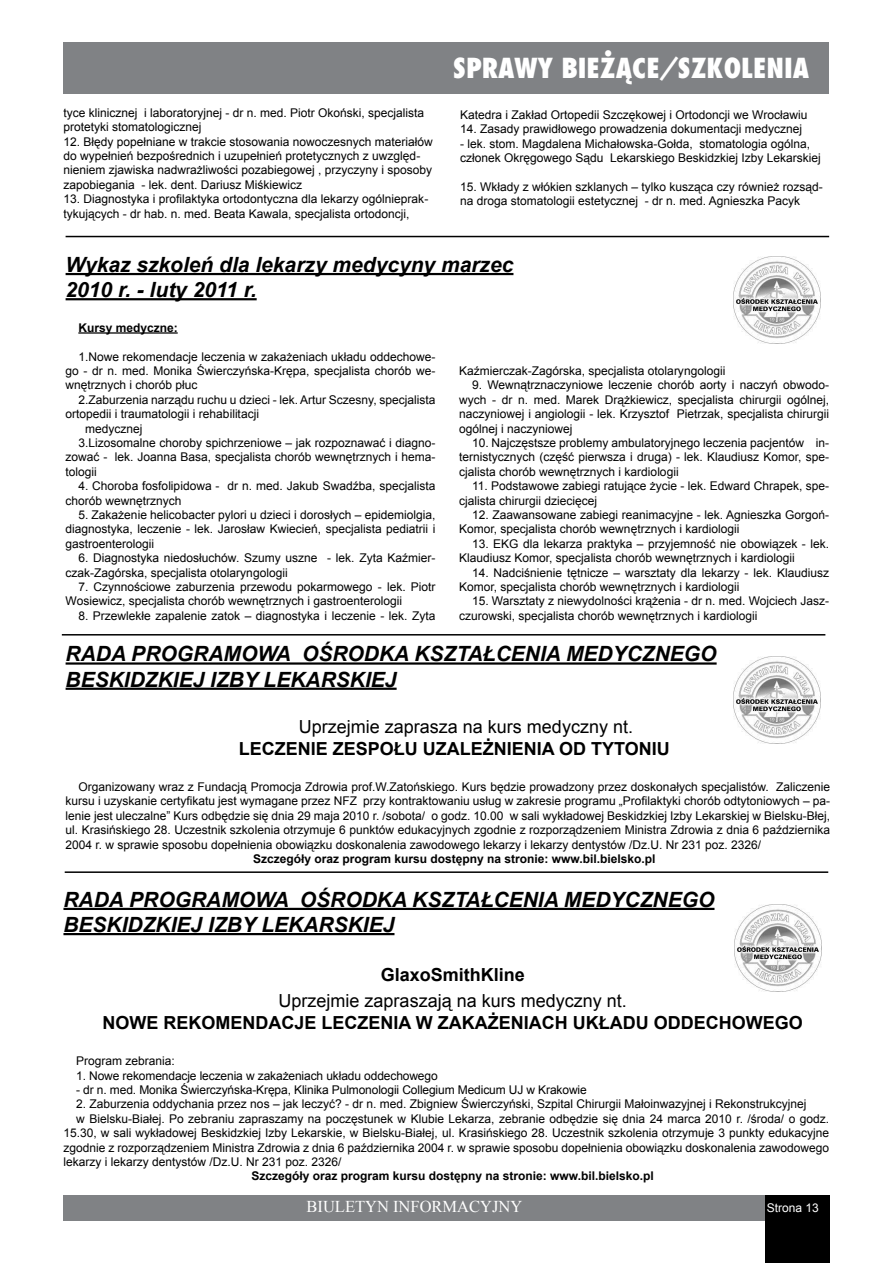
<style>
.page{position:relative;width:893px;height:1263px;background:#fff}
.page>*{position:absolute;margin:0;border:0;box-sizing:border-box;transform-origin:0 0}
.t1{font:800 27px "Fujiyama";color:#fff}
.t2{font:italic 700 21px/25.2px "Arial";color:#000}
.t3{font:700 18px "Arial";color:#000}
.t4{font:18px "Arial";color:#000}
.t5{font:16.5px "Times New Roman";color:#fff}
.t6{font:12px/14.4px "Arial";color:#000}
.t7{font:700 12px "Arial";color:#000}
.t8{font:12px "Arial";color:#fff}
</style>
<div class="page">
<div style="left:64px;top:43px;width:765px;height:51px;background:#808285"></div>
<div style="left:64px;top:1195px;width:765px;height:25px;background:#808285"></div>
<div style="left:765px;top:1195px;width:64px;height:68px;background:#000"></div>
<hr style="left:66px;top:662px;width:651px;height:3px;background:#000">
<hr style="left:66px;top:688px;width:331px;height:2px;background:#000">
<hr style="left:66px;top:236px;width:763px;height:1px;background:#000">
<hr style="left:62px;top:634px;width:763px;height:1px;background:#000">
<hr style="left:65px;top:871px;width:763px;height:2px;background:#000">
<img style="left:734px;top:657px;width:87px;height:87px">
<img style="left:734px;top:905px;width:88px;height:87px">
<hr style="left:63px;top:908px;width:651px;height:2px;background:#000">
<hr style="left:63px;top:933px;width:331px;height:2px;background:#000">
<hr style="left:78px;top:332px;width:100px;height:2px;background:#000">
<img style="left:734px;top:257px;width:87px;height:87px">
<hr style="left:66px;top:273px;width:447px;height:2px;background:#000">
<hr style="left:66px;top:298px;width:191px;height:2px;background:#000">
<p class="t6" style="left:63px;top:105px;width:362px">tyce klinicznej i laboratoryjnej - dr n. med. Piotr Okoński, specjalista protetyki stomatologicznej</p>
<p class="t6" style="left:63px;top:134px;width:371px">12. Błędy popełniane w trakcie stosowania nowoczesnych materiałów do wypełnień bezpośrednich i uzupełnień protetycznych z uwzględ&shy;nieniem zjawiska nadwrażliwości pozabiegowej , przyczyny i sposoby zapobiegania - lek. dent. Dariusz Miśkiewicz</p>
<p class="t6" style="left:63px;top:192px;width:366px">13. Diagnostyka i profilaktyka ortodontyczna dla lekarzy ogólnieprak&shy;tykujących - dr hab. n. med. Beata Kawala, specjalista ortodoncji,</p>
<h1 class="t1" style="left:453px;top:49px;width:357px">SPRAWY BIEŻĄCE/SZKOLENIA</h1>
<p class="t6" style="left:460px;top:108px;width:349px">Katedra i Zakład Ortopedii Szczękowej i Ortodoncji we Wrocławiu</p>
<p class="t6" style="left:460px;top:122px;width:344px">14. Zasady prawidłowego prowadzenia dokumentacji medycznej</p>
<p class="t6" style="left:460px;top:136px;width:362px">- lek. stom. Magdalena Michałowska-Gołda, stomatologia ogólna, członek Okręgowego Sądu Lekarskiego Beskidzkiej Izby Lekarskiej</p>
<p class="t6" style="left:460px;top:180px;width:364px">15. Wkłady z włókien szklanych – tylko kusząca czy również rozsąd&shy;na droga stomatologii estetycznej - dr n. med. Agnieszka Pacyk</p>
<h2 class="t2" style="left:66px;top:253px;width:449px">Wykaz szkoleń dla lekarzy medycyny marzec<br>2010 r. - luty 2011 r.</h2>
<p class="t7" style="left:78px;top:320px;width:101px">Kursy medyczne:</p>
<p class="t6" style="left:66px;top:349px;width:371px;text-align:justify;text-indent:13px">1.Nowe rekomendacje leczenia w zakażeniach układu oddechowe&shy;go - dr n. med. Monika Świerczyńska-Krępa, specjalista chorób we&shy;wnętrznych i chorób płuc</p>
<p class="t6" style="left:78px;top:392px;width:359px">2.Zaburzenia narządu ruchu u dzieci - lek. Artur Sczesny, specjalista</p>
<p class="t6" style="left:66px;top:407px;width:195px">ortopedii i traumatologii i rehabilitacji</p>
<p class="t6" style="left:85px;top:421px;width:59px">medycznej</p>
<p class="t6" style="left:78px;top:436px;width:359px">3.Lizosomalne choroby spichrzeniowe – jak rozpoznawać i diagno-</p>
<p class="t6" style="left:66px;top:450px;width:371px">zować - lek. Joanna Basa, specjalista chorób wewnętrznych i hema-</p>
<p class="t6" style="left:66px;top:464px;width:33px">tologii</p>
<p class="t6" style="left:66px;top:479px;width:371px;text-indent:13px">4. Choroba fosfolipidowa - dr n. med. Jakub Swadźba, specjalista chorób wewnętrznych</p>
<p class="t6" style="left:66px;top:508px;width:371px;text-align:justify;text-indent:13px">5. Zakażenie helicobacter pylori u dzieci i dorosłych – epidemiolgia, diagnostyka, leczenie - lek. Jarosław Kwiecień, specjalista pediatrii i gastroenterologii</p>
<p class="t6" style="left:66px;top:551px;width:371px;text-indent:13px">6. Diagnostyka niedosłuchów. Szumy uszne - lek. Zyta Kaźmier&shy;czak-Zagórska, specjalista otolaryngologii</p>
<p class="t6" style="left:66px;top:580px;width:371px;text-indent:13px">7. Czynnościowe zaburzenia przewodu pokarmowego - lek. Piotr<br>Wosiewicz, specjalista chorób wewnętrznych i gastroenterologii</p>
<p class="t6" style="left:78px;top:608px;width:359px">8. Przewlekłe zapalenie zatok – diagnostyka i leczenie - lek. Zyta</p>
<p class="t6" style="left:459px;top:364px;width:268px">Kaźmierczak-Zagórska, specjalista otolaryngologii</p>
<p class="t6" style="left:459px;top:378px;width:371px;text-align:justify;text-indent:13px">9. Wewnątrznaczyniowe leczenie chorób aorty i naczyń obwodo&shy;wych - dr n. med. Marek Drążkiewicz, specjalista chirurgii ogólnej, naczyniowej i angiologii - lek. Krzysztof Pietrzak, specjalista chirurgii ogólnej i naczyniowej</p>
<p class="t6" style="left:459px;top:436px;width:371px;text-align:justify;text-indent:13px">10. Najczęstsze problemy ambulatoryjnego leczenia pacjentów in&shy;ternistycznych (część pierwsza i druga) - lek. Klaudiusz Komor, spe&shy;cjalista chorób wewnętrznych i kardiologii</p>
<p class="t6" style="left:459px;top:479px;width:371px;text-indent:13px">11. Podstawowe zabiegi ratujące życie - lek. Edward Chrapek, spe&shy;cjalista chirurgii dziecięcej</p>
<p class="t6" style="left:459px;top:508px;width:371px;text-indent:13px">12. Zaawansowane zabiegi reanimacyjne - lek. Agnieszka Gorgoń-<br>Komor, specjalista chorób wewnętrznych i kardiologii</p>
<p class="t6" style="left:459px;top:536px;width:371px;text-indent:13px">13. EKG dla lekarza praktyka – przyjemność nie obowiązek - lek.<br>Klaudiusz Komor, specjalista chorób wewnętrznych i kardiologii</p>
<p class="t6" style="left:459px;top:565px;width:371px;text-indent:13px">14. Nadciśnienie tętnicze – warsztaty dla lekarzy - lek. Klaudiusz<br>Komor, specjalista chorób wewnętrznych i kardiologii</p>
<p class="t6" style="left:459px;top:594px;width:371px;text-indent:13px">15. Warsztaty z niewydolności krążenia - dr n. med. Wojciech Jasz&shy;czurowski, specjalista chorób wewnętrznych i kardiologii</p>
<h2 class="t2" style="left:66px;top:642px;width:652px">RADA PROGRAMOWA OŚRODKA KSZTAŁCENIA MEDYCZNEGO<br>BESKIDZKIEJ IZBY LEKARSKIEJ</h2>
<h3 class="t4" style="left:299px;top:715px;width:336px">Uprzejmie zaprasza na kurs medyczny nt.</h3>
<h3 class="t3" style="left:239px;top:737px;width:433px">LECZENIE ZESPOŁU UZALEŻNIENIA OD TYTONIU</h3>
<p class="t6" style="left:66px;top:780px;width:766px;text-align:justify;text-indent:13px">Organizowany wraz z Fundacją Promocja Zdrowia prof.W.Zatońskiego. Kurs będzie prowadzony przez doskonałych specjalistów. Zaliczenie kursu i uzyskanie certyfikatu jest wymagane przez NFZ przy kontraktowaniu usług w zakresie programu „Profilaktyki chorób odtytoniowych – pa&shy;lenie jest uleczalne” Kurs odbędzie się dnia 29 maja 2010 r. /sobota/ o godz. 10.00 w sali wykładowej Beskidzkiej Izby Lekarskiej w Bielsku-Błej, ul. Krasińskiego 28. Uczestnik szkolenia otrzymuje 6 punktów edukacyjnych zgodnie z rozporządzeniem Ministra Zdrowia z dnia 6 października 2004 r. w sprawie sposobu dopełnienia obowiązku doskonalenia zawodowego lekarzy i lekarzy dentystów /Dz.U. Nr 231 poz. 2326/</p>
<p class="t7" style="left:253px;top:851px;width:404px">Szczegóły oraz program kursu dostępny na stronie: www.bil.bielsko.pl</p>
<h2 class="t2" style="left:63px;top:887px;width:652px">RADA PROGRAMOWA OŚRODKA KSZTAŁCENIA MEDYCZNEGO<br>BESKIDZKIEJ IZBY LEKARSKIEJ</h2>
<h3 class="t3" style="left:381px;top:962px;width:146px">GlaxoSmithKline</h3>
<h3 class="t4" style="left:279px;top:989px;width:350px">Uprzejmie zapraszają na kurs medyczny nt.</h3>
<h3 class="t3" style="left:103px;top:1011px;width:702px">NOWE REKOMENDACJE LECZENIA W ZAKAŻENIACH UKŁADU ODDECHOWEGO</h3>
<p class="t6" style="left:76px;top:1054px;width:100px">Program zebrania:</p>
<p class="t6" style="left:76px;top:1068px;width:363px">1. Nowe rekomendacje leczenia w zakażeniach układu oddechowego</p>
<p class="t6" style="left:76px;top:1082px;width:512px">- dr n. med. Monika Świerczyńska-Krępa, Klinika Pulmonologii Collegium Medicum UJ w Krakowie</p>
<p class="t6" style="left:76px;top:1097px;width:732px">2. Zaburzenia oddychania przez nos – jak leczyć? - dr n. med. Zbigniew Świerczyński, Szpital Chirurgii Małoinwazyjnej i Rekonstrukcyjnej</p>
<p class="t6" style="left:76px;top:1111px;width:754px">w Bielsku-Białej. Po zebraniu zapraszamy na poczęstunek w Klubie Lekarza, zebranie odbędzie się dnia 24 marca 2010 r. /środa/ o godz.</p>
<p class="t6" style="left:63px;top:1126px;width:767px">15.30, w sali wykładowej Beskidzkiej Izby Lekarskie, w Bielsku-Białej, ul. Krasińskiego 28. Uczestnik szkolenia otrzymuje 3 punkty edukacyjne</p>
<p class="t6" style="left:63px;top:1140px;width:767px">zgodnie z rozporządzeniem Ministra Zdrowia z dnia 6 października 2004 r. w sprawie sposobu dopełnienia obowiązku doskonalenia zawodowego</p>
<p class="t6" style="left:63px;top:1154px;width:280px">lekarzy i lekarzy dentystów /Dz.U. Nr 231 poz. 2326/</p>
<p class="t7" style="left:252px;top:1168px;width:404px">Szczegóły oraz program kursu dostępny na stronie: www.bil.bielsko.pl</p>
<h3 class="t5" style="left:306px;top:1195px;width:217px">BIULETYN INFORMACYJNY</h3>
<p class="t8" style="left:767px;top:1200px;width:54px">Strona 13</p>
</div>
